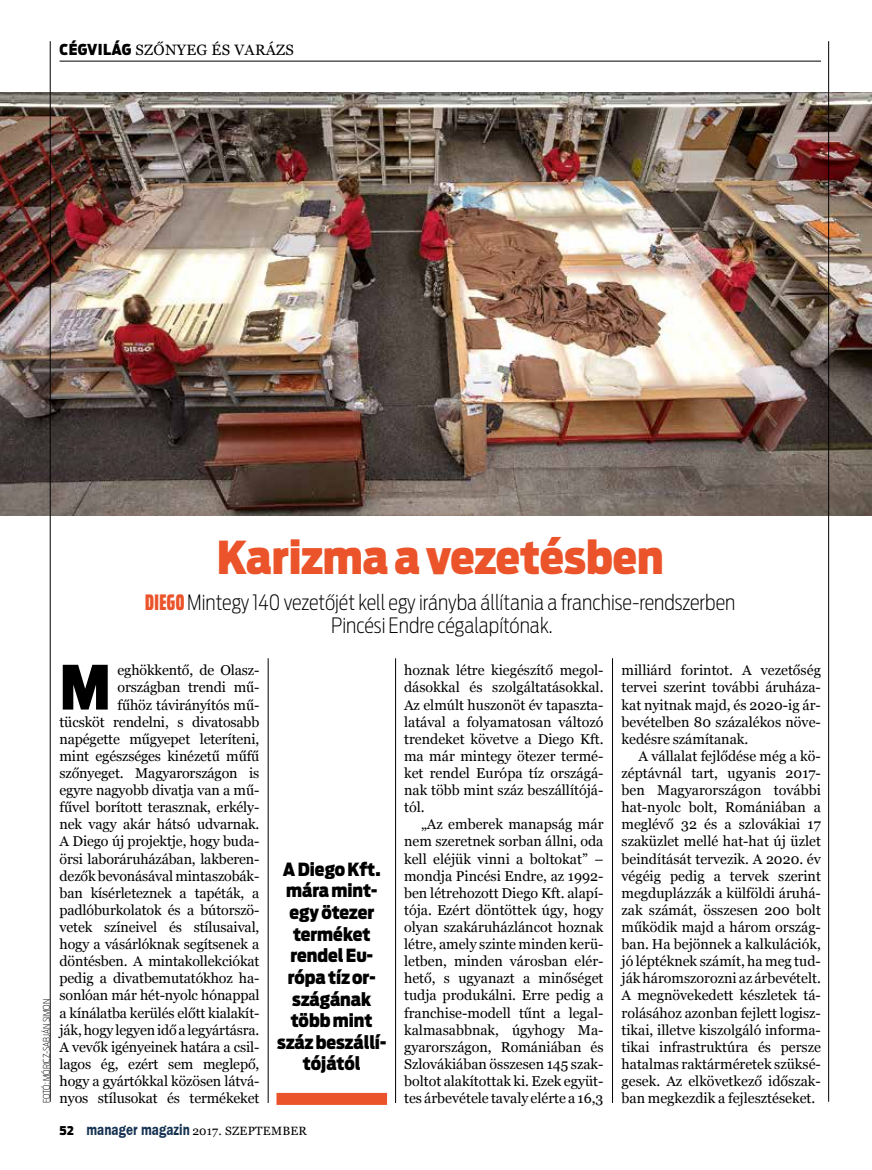
<style>
.page{position:relative;width:872px;height:1170px;background:#fff}
.page>*{position:absolute;margin:0;border:0;box-sizing:border-box;transform-origin:0 0}
.t1{font:900 60.45px "Ford Antenna Cond";color:#000}
.t2{font:900 45px "Ford Antenna Cond";color:#eb542a}
.t3{font:200 21px/23.1px "Ford Antenna Cond";color:#000;text-align:center}
.t4{font:900 18px/21.6px "Ford Antenna Cond";color:#000;text-align:center}
.t5{font:15px "Georgia";letter-spacing:.02em;color:#000}
.t6{font:14.25px/17.1px "Georgia";letter-spacing:-.01em;color:#000;text-align:justify}
.t7{font:12px "Georgia";letter-spacing:.02em;color:#000}
.t8{font:200 9px "Ford Antenna Cond";color:#000}
.s1{font-family:"Ford Antenna Cond";font-weight:900}
.s2{font-family:"Ford Antenna Comp";font-weight:900;color:#eb542a}
.s3{font-family:"Franklin Gothic Itc TEE";font-weight:600;font-size:16.5px;color:#163252}
</style>
<div class="page">
<hr style="left:60px;top:61px;width:761px;height:1px;background:#000">
<img style="left:0;top:92px;width:872px;height:423px">
<div style="left:276px;top:1092px;width:111px;height:12px;background:#eb542a"></div>
<hr style="left:50px;top:41px;width:1px;height:1060px;background:#000">
<hr style="left:828px;top:41px;width:1px;height:1060px;background:#000">
<hr style="left:612px;top:658px;width:1px;height:444px;background:#000">
<hr style="left:395px;top:658px;width:1px;height:444px;background:#000">
<hr style="left:268px;top:658px;width:1px;height:444px;background:#000">
<p class="t5" style="left:60px;top:40px;width:236px"><span class="s1">CÉGVILÁG</span> SZŐNYEG ÉS VARÁZS</p>
<h2 class="t2" style="left:217px;top:521px;width:448px">Karizma a vezetésben</h2>
<h3 class="t3" style="left:145px;top:589px;width:592px"><span class="s2">DIEGO</span>Mintegy 140 vezetőjét kell egy irányba állítania a franchise-rendszerben<br>Pincési Endre cégalapítónak.</h3>
<p class="t8" style="left:40px;top:1102px;width:105px;rotate:-90deg">FOTÓ: MÓRICZ-SABJÁN SIMON</p>
<p class="t6" style="left:60px;top:662px;width:201px;text-align:right">eghökkentő, de Olasz&shy;országban trendi mű-<br>fűhöz távirányítós mű-<br>tücsköt rendelni, s divatosabb napégette műgyepet leteríteni, mint egészséges kinézetű műfű szőnyeget. Magyarországon is egyre nagyobb divatja van a mű&shy;fűvel borított terasznak, erkély&shy;nek vagy akár hátsó udvarnak.<br>A Diego új projektje, hogy buda&shy;örsi laboráruházában, lakberen&shy;dezők bevonásával mintaszobák&shy;ban kísérleteznek a tapéták, a padlóburkolatok és a bútorszö&shy;vetek színeivel és stílusaival, hogy a vásárlóknak segítsenek a döntésben. A mintakollekciókat pedig a divatbemutatókhoz ha&shy;sonlóan már hét-nyolc hónappal a kínálatba kerülés előtt kialakít&shy;ják, hogy legyen idő a legyártásra.<br>A vevők igényeinek határa a csil&shy;lagos ég, ezért sem meglepő, hogy a gyártókkal közösen látvá&shy;nyos stílusokat és termékeket</p>
<p class="t6" style="left:404px;top:662px;width:201px">hoznak létre kiegészítő megol&shy;dásokkal és szolgáltatásokkal.<br>Az elmúlt huszonöt év tapaszta&shy;latával a folyamatosan változó trendeket követve a Diego Kft. ma már mintegy ötezer termé&shy;ket rendel Európa tíz országá&shy;nak több mint száz beszállítójá&shy;tól.</p>
<h1 class="t1" style="left:60px;top:638px;width:53px">M</h1>
<p class="t6" style="left:404px;top:816px;width:201px;text-indent:17px">„Az emberek manapság már nem szeretnek sorban állni, oda kell eléjük vinni a boltokat” – mondja Pincési Endre, az 1992- ben létrehozott Diego Kft. alapí&shy;tója. Ezért döntöttek úgy, hogy olyan szakáruházláncot hoznak létre, amely szinte minden kerü&shy;letben, minden városban elér&shy;hető, s ugyanazt a minőséget tudja produkálni. Erre pedig a franchise-modell tűnt a legal&shy;kalmasabbnak, úgyhogy Ma&shy;gyarországon, Romániában és Szlovákiában összesen 145 szak&shy;boltot alakítottak ki. Ezek együt&shy;tes árbevétele tavaly elérte a 16,3</p>
<p class="t4" style="left:277px;top:857px;width:110px">A Diego Kft. mára mint&shy;egy ötezer terméket rendel Eu&shy;rópa tíz or&shy;szágának több mint száz beszállí&shy;tójától</p>
<p class="t7" style="left:60px;top:1123px;width:249px"><span class="s1">52</span> <span class="s3">manager magazin</span> 2017. SZEPTEMBER</p>
<p class="t6" style="left:621px;top:662px;width:201px">milliárd forintot. A vezetőség tervei szerint további áruháza&shy;kat nyitnak majd, és 2020-ig ár&shy;bevételben 80 százalékos növe&shy;kedésre számítanak.</p>
<p class="t6" style="left:621px;top:747px;width:201px;text-indent:17px">A vállalat fejlődése még a kö&shy;zéptávnál tart, ugyanis 2017- ben Magyarországon további hat-nyolc bolt, Romániában a meglévő 32 és a szlovákiai 17 szaküzlet mellé hat-hat új üzlet beindítását tervezik. A 2020. év végéig pedig a tervek szerint megduplázzák a külföldi áruhá&shy;zak számát, összesen 200 bolt működik majd a három ország&shy;ban. Ha bejönnek a kalkulációk, jó léptéknek számít, ha meg tud&shy;ják háromszorozni az árbevételt.<br>A megnövekedett készletek tá&shy;rolásához azonban fejlett logisz&shy;tikai, illetve kiszolgáló informa&shy;tikai infrastruktúra és persze hatalmas raktárméretek szüksé&shy;gesek. Az elkövetkező időszak&shy;ban megkezdik a fejlesztéseket.</p>
</div>
